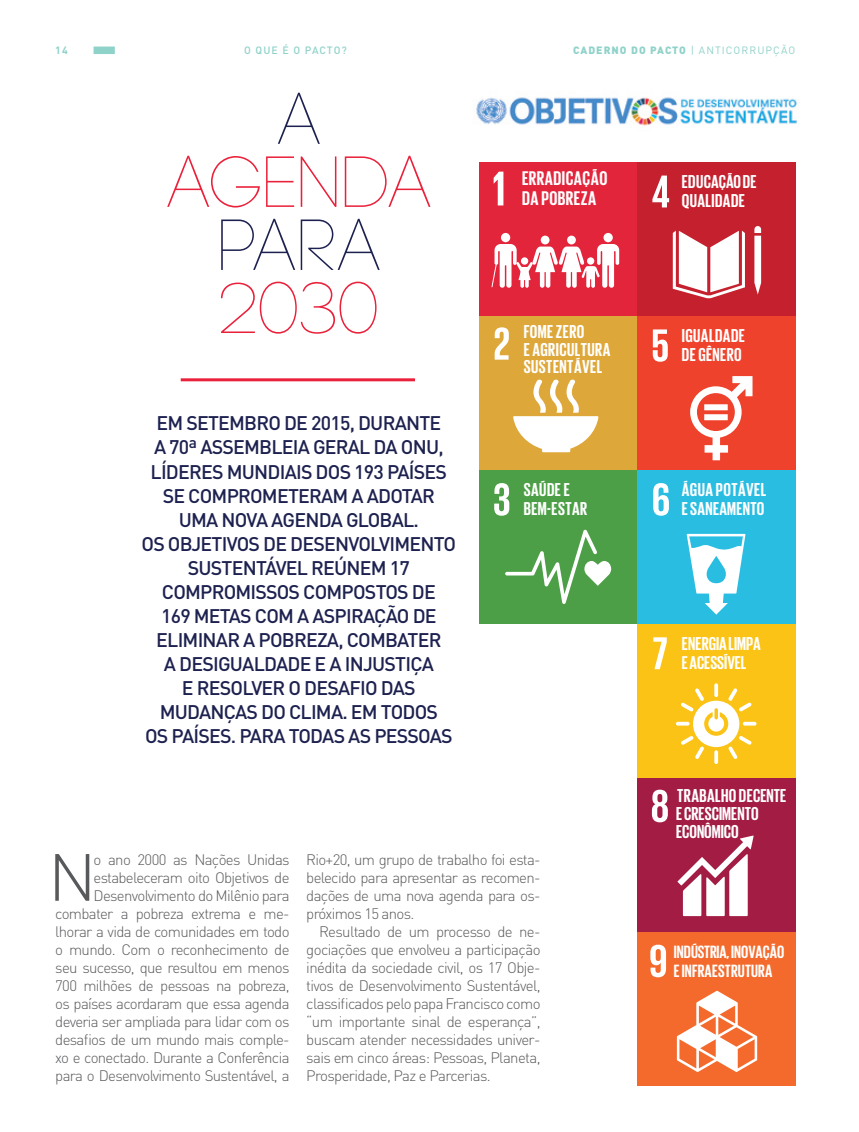
<style>
.page{position:relative;width:859px;height:1132px;background:#fff}
.page>*{position:absolute;margin:0;border:0;box-sizing:border-box;transform-origin:0 0}
.t1{font:72px "Code Pro Light";letter-spacing:-.015em;color:#ea213b}
.t2{font:72px "Code Pro Light";color:#1d214f}
.t3{font:300 65.55px "DIN";color:#58595b}
.t4{font:700 20.25px/20.2px "Giorgio Sans";letter-spacing:.025em;color:#fff}
.t5{font:500 19.5px/24px "DIN";letter-spacing:-.04em;color:#1d214f}
.t6{font:500 19.5px "DIN";letter-spacing:.045em;color:#1d214f}
.t7{font:700 19.05px/17.9px "Giorgio Sans";letter-spacing:.025em;color:#fff}
.t8{font:700 19.05px/17.9px "Giorgio Sans";letter-spacing:.005em;color:#fff}
.t9{font:700 19.05px "Giorgio Sans";color:#fff}
.t10{font:700 18.9px "Giorgio Sans";color:#fff}
.t11{font:700 18.15px/19px "Giorgio Sans";color:#fff}
.t12{font:300 15px/18px "DIN";letter-spacing:-.045em;color:#58595b;text-align:justify}
.t13{font:900 10.5px "DIN";letter-spacing:.1em;color:#8fd2c9}
.t14{font:500 10.5px "DIN";letter-spacing:.085em;color:#8fd2c9}
.t15{font:700 10.5px "DIN";color:#8fd2c9}
.s1{font-weight:400}
</style>
<div class="page">
<div style="left:479px;top:470px;width:158px;height:154px;background:#4c9f46"></div>
<svg style="left:494px;top:483px;width:15px;height:32px"></svg>
<svg style="left:505px;top:529px;width:106px;height:74px"></svg>
<img style="left:476px;top:97px;width:324px;height:29px">
<div style="left:479px;top:162px;width:158px;height:154px;background:#e3253c"></div>
<svg style="left:494px;top:171px;width:9px;height:34px"></svg>
<div style="left:603px;top:233px;width:10px;height:9px;background:#fff;border-radius:50%"></div>
<div style="left:567px;top:235px;width:9px;height:9px;background:#fff;border-radius:50%"></div>
<div style="left:541px;top:235px;width:8px;height:9px;background:#fff;border-radius:50%"></div>
<div style="left:501px;top:233px;width:9px;height:9px;background:#fff;border-radius:50%"></div>
<svg style="left:491px;top:244px;width:128px;height:44px"></svg>
<div style="left:637px;top:624px;width:158px;height:153px;background:#fac315"></div>
<svg style="left:653px;top:637px;width:14px;height:32px"></svg>
<svg style="left:676px;top:721px;width:14px;height:4px"></svg>
<svg style="left:743px;top:721px;width:13px;height:4px"></svg>
<svg style="left:714px;top:683px;width:4px;height:13px"></svg>
<svg style="left:714px;top:750px;width:4px;height:13px"></svg>
<svg style="left:681px;top:688px;width:71px;height:71px"></svg>
<div style="left:637px;top:777px;width:158px;height:154px;background:#a21c44"></div>
<svg style="left:652px;top:789px;width:16px;height:33px"></svg>
<svg style="left:677px;top:835px;width:77px;height:80px"></svg>
<div style="left:637px;top:470px;width:158px;height:154px;background:#29bde2"></div>
<svg style="left:653px;top:483px;width:16px;height:32px"></svg>
<svg style="left:687px;top:533px;width:58px;height:81px"></svg>
<div style="left:479px;top:316px;width:158px;height:154px;background:#dea73a"></div>
<svg style="left:495px;top:327px;width:14px;height:32px"></svg>
<svg style="left:513px;top:379px;width:85px;height:73px"></svg>
<div style="left:637px;top:931px;width:158px;height:154px;background:#f36a2c"></div>
<svg style="left:650px;top:944px;width:16px;height:32px"></svg>
<svg style="left:677px;top:990px;width:80px;height:81px"></svg>
<div style="left:637px;top:162px;width:158px;height:154px;background:#c5202e"></div>
<svg style="left:652px;top:175px;width:17px;height:32px"></svg>
<svg style="left:754px;top:226px;width:7px;height:68px"></svg>
<svg style="left:673px;top:230px;width:72px;height:68px"></svg>
<div style="left:637px;top:316px;width:158px;height:154px;background:#ef422c"></div>
<svg style="left:653px;top:329px;width:15px;height:32px"></svg>
<svg style="left:690px;top:376px;width:62px;height:84px"></svg>
<div style="left:704px;top:404px;width:24px;height:6px;background:#fff"></div>
<div style="left:704px;top:414px;width:24px;height:6px;background:#fff"></div>
<hr style="left:181px;top:378px;width:234px;height:3px;background:#ea213b">
<div style="left:94px;top:47px;width:21px;height:7px;background:#8fd2c9"></div>
<p class="t15" style="left:55px;top:43px;width:14px">14</p>
<p class="t14" style="left:244px;top:43px;width:104px">O QUE É O PACTO?</p>
<p class="t13" style="left:573px;top:43px;width:224px">CADERNO DO PACTO <span class="s1">| ANTICORRUPÇÃO</span></p>
<h1 class="t2" style="left:276px;top:81px;width:44px">A</h1>
<h1 class="t1" style="left:166px;top:144px;width:138px">AGENDA</h1>
<h1 class="t2" style="left:217px;top:207px;width:41px">PARA</h1>
<h1 class="t1" style="left:218px;top:270px;width:163px">2030</h1>
<h3 class="t5" style="left:154px;top:410px;width:289px">EM SETEMBRO DE 2015, DURANTE<br>A 70ª ASSEMB LEIA GERAL DA ONU</h3>
<h3 class="t5" style="left:438px;top:434px;width:7px">,</h3>
<h3 class="t5" style="left:151px;top:458px;width:298px">LÍDERES M UNDIAIS DOS 193 PAÍSES</h3>
<h3 class="t5" style="left:163px;top:482px;width:274px">SE COMPROM ETERAM A ADOTAR</h3>
<h3 class="t5" style="left:179px;top:506px;width:242px">UMA NOVA AGENDA GLOBAL.</h3>
<h3 class="t5" style="left:142px;top:530px;width:316px">OS OBJETIVOS DE DESENVOLVIM ENTO</h3>
<h3 class="t5" style="left:188px;top:554px;width:224px">SUSTENTÁVEL REÚNEM 17</h3>
<h3 class="t5" style="left:162px;top:578px;width:275px">COMPROM ISSOS COMPOSTOS DE</h3>
<h3 class="t6" style="left:161px;top:603px;width:277px">169 M ETAS COM A ASPIRAÇÃO DE</h3>
<h3 class="t5" style="left:156px;top:626px;width:287px">ELIM INAR A POB REZA, COMBATER</h3>
<h3 class="t5" style="left:164px;top:650px;width:270px">A DESIGUALDADE E A INJUSTIÇA</h3>
<h3 class="t5" style="left:182px;top:674px;width:235px">E RESOLVER O DESAFIO DAS</h3>
<h3 class="t5" style="left:160px;top:698px;width:280px">M UDANÇAS DO CLIMA. EM TODOS</h3>
<h3 class="t5" style="left:145px;top:722px;width:309px">OS PAÍSES. PARA TODAS AS PESSOAS</h3>
<h3 class="t4" style="left:522px;top:167px;width:87px">ERRADICAÇÃO<br>DA POBREZA</h3>
<p class="t7" style="left:524px;top:322px;width:88px">FOME ZERO<br>E AGRICULTURA<br>SUSTENTÁVEL</p>
<p class="t7" style="left:524px;top:480px;width:65px;line-height:18.6px">SAÚDE E<br>BEM-ESTAR</p>
<p class="t12" style="left:55px;top:849px;width:236px;text-align:right">o ano 2000 as Nações U nidas estabeleceram oito O bjetivos de Desenvolvimento do M ilênio para combater a pobreza extrema e me&shy;lhorar a vida de comunidades em todo o mundo. Com o reconhecimento de seu sucesso, que resultou em menos 700 milhões de pessoas na pobreza, os países acordaram que essa agenda deveria ser ampliada para lidar com os desafios de um mundo mais comple&shy;xo e conectado. Durante a Conferência para o Desenvolvimento Sustentável, a</p>
<h2 class="t3" style="left:48px;top:836px;width:36px">N</h2>
<p class="t12" style="left:306px;top:849px;width:236px">Rio+20, um grupo de trabalho foi esta&shy;belecido para apresentar as recomen&shy;dações de uma nova agenda para os&shy;próximos 15 anos.</p>
<p class="t12" style="left:306px;top:921px;width:236px;text-indent:13px">Resultado de um processo de ne&shy;gociações que envolveu a participação inédita da sociedade civil, os 17 O bje&shy;tivos de Desenvolvimento Sustentável, classificados pelo papa Francisco como “um importante sinal de esperança”, buscam atender necessidades univer&shy;sais em cinco áreas: Pessoas, Planeta, Prosperidade, Paz e Parcerias.</p>
<p class="t9" style="left:682px;top:172px;width:76px">EDUCAÇÃO DE</p>
<p class="t7" style="left:682px;top:191px;width:65px">QUALIDADE</p>
<p class="t7" style="left:682px;top:326px;width:65px">IGUALDADE</p>
<p class="t7" style="left:682px;top:345px;width:61px">DE GÊNERO</p>
<p class="t7" style="left:682px;top:480px;width:86px">ÁGUA POTÁVEL</p>
<p class="t7" style="left:682px;top:499px;width:84px">E SANEAMENTO</p>
<p class="t9" style="left:682px;top:634px;width:81px">ENERGIA LIMPA</p>
<p class="t10" style="left:682px;top:653px;width:66px">E ACESSÍVEL</p>
<p class="t8" style="left:676px;top:785px;width:111px">TRABALHO DECENTE<br>E CRESCIMENTO<br>ECONÔMICO</p>
<p class="t11" style="left:674px;top:941px;width:112px">INDÚSTRIA, INOVAÇÃO<br>E INFRAESTRUTURA</p>
</div>
